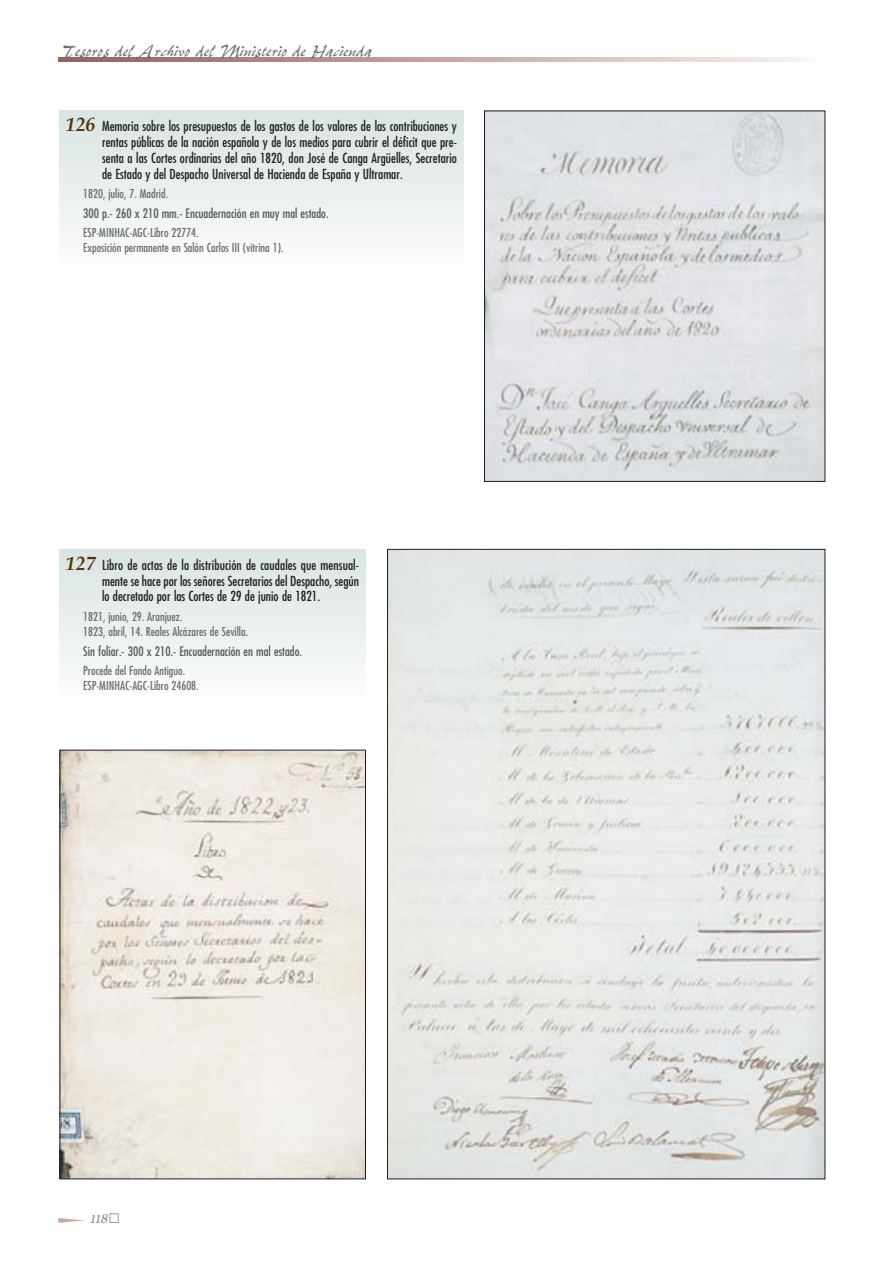
<style>
.page{position:relative;width:893px;height:1263px;background:#fff}
.page>*{position:absolute;margin:0;border:0;box-sizing:border-box;transform-origin:0 0}
.t1{font:italic 19.65px "Pepita";color:#6c6e70;scale:.92 1}
.t2{font:condensed 13.5px/15.8px "Futura";color:#231f20;text-align:justify}
.t3{font:condensed 12.75px "Futura";color:#58595b}
.t4{font:italic 12.75px "Georgia";color:#808285;scale:.95 1}
.t5{font:condensed 12px/15px "Futura";color:#6c6e70}
.s1{font-family:"Book Antiqua";font-weight:700;font-style:italic;font-stretch:normal;font-size:19.5px;color:#573408}
</style>
<div class="page">
<div style="left:60px;top:111px;width:403px;height:158px;background:linear-gradient(to bottom,#d9e4e2,#fcfcfc)"></div>
<div style="left:60px;top:549px;width:306px;height:151px;background:linear-gradient(to bottom,#d9e4e3,#fcfcfc)"></div>
<svg style="left:58px;top:58px;width:747px;height:3px;background:#c4a79f"></svg>
<img style="left:486px;top:113px;width:337px;height:367px">
<div style="left:484px;top:111px;width:341px;height:371px;border:1px solid #231f20"></div>
<img style="left:62px;top:752px;width:302px;height:425px">
<div style="left:60px;top:750px;width:306px;height:429px;border:1px solid #231f20"></div>
<img style="left:389px;top:551px;width:434px;height:626px">
<svg style="left:58px;top:1218px;width:26px;height:5px"></svg>
<h1 class="t1" style="left:61px;top:38px;width:343px">Tesoros del A rchivo del Ministerio de Hacienda</h1>
<p class="t2" style="left:102px;top:120px;width:356px;text-indent:-36px"><span class="s1">126</span> Memoria sobre los presupuestos de los gastos de los valores de las contribuciones y rentas públicas de la nación española y de los medios para cubrir el déficit que pre&shy;senta a las Cortes ordinarias del año 1820, don José de Canga Argüelles, Secretario de Estado y del Despacho Universal de Hacienda de España y Ultramar.</p>
<p class="t5" style="left:83px;top:187px;width:86px">1820, julio, 7. Madrid.</p>
<p class="t3" style="left:83px;top:207px;width:247px">300 p.- 260 x 210 mm.- Encuadernación en muy mal estado.</p>
<p class="t5" style="left:83px;top:226px;width:202px">ESP-MINHAC-AGC-Libro 22774.<br>Exposición permanente en Salón Carlos III (vitrina 1).</p>
<p class="t2" style="left:102px;top:558px;width:258px;text-indent:-36px"><span class="s1">127</span> Libro de actas de la distribución de caudales que mensual&shy;mente se hace por los señores Secretarios del Despacho, según lo decretado por las Cortes de 29 de junio de 1821.</p>
<p class="t5" style="left:83px;top:610px;width:166px">1821, junio, 29. Aranjuez.<br>1823, abril, 14. Reales Alcázares de Sevilla.</p>
<p class="t3" style="left:83px;top:645px;width:220px">Sin foliar.- 300 x 210.- Encuadernación en mal estado.</p>
<p class="t5" style="left:83px;top:664px;width:117px">Procede del Fondo Antiguo.<br>ESP-MINHAC-AGC-Libro 24608.</p>
<p class="t4" style="left:90px;top:1214px;width:20px">118</p>
</div>
